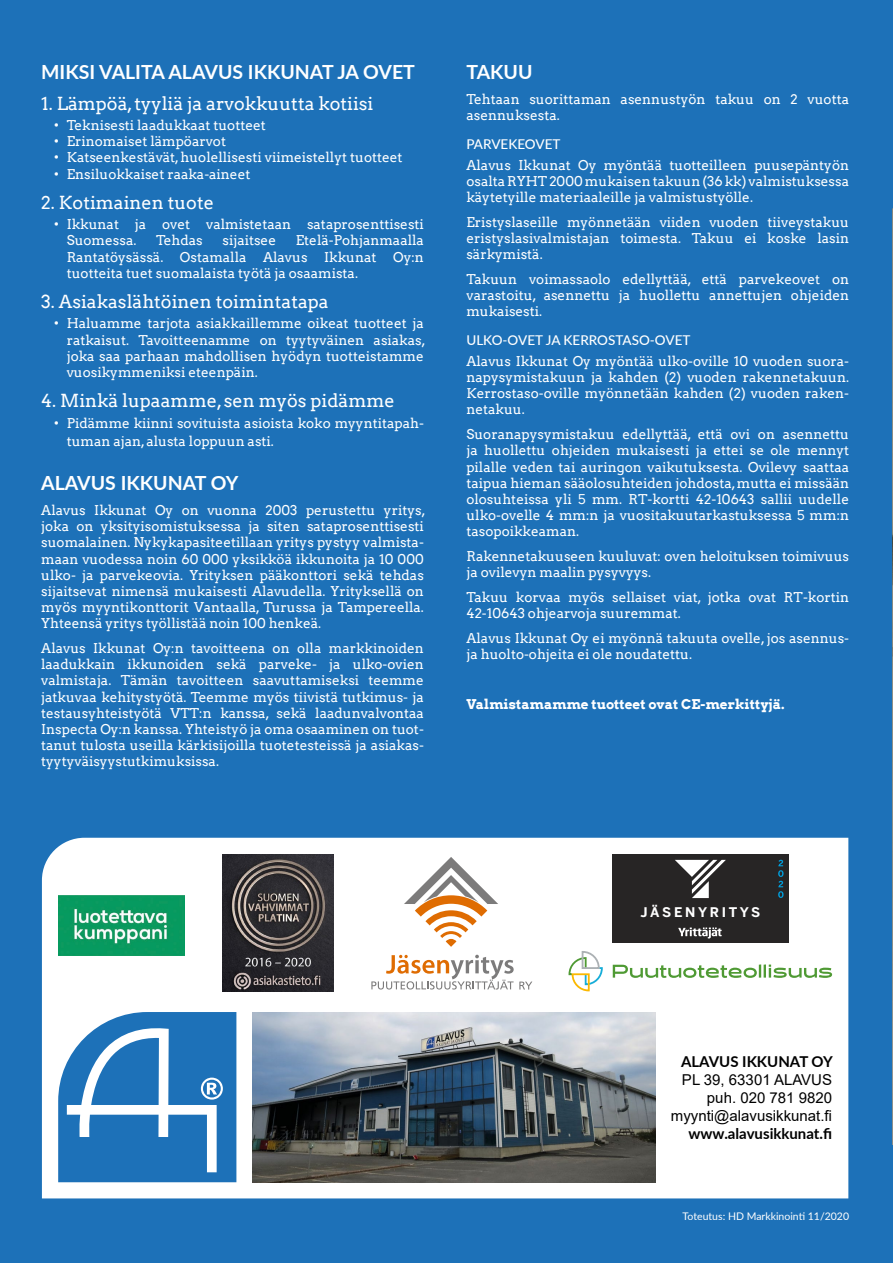
<style>
.page{position:relative;width:893px;height:1263px;background:#fff}
.page>*{position:absolute;margin:0;border:0;box-sizing:border-box;transform-origin:0 0}
.t1{font:700 19.5px "Lato";color:#fff}
.t2{font:18px "Arvo";color:#fff}
.t3{font:15px/18px "Arial";color:#000;text-align:right}
.t4{font:700 15px "Lato";color:#000}
.t5{font:13.5px/16.2px "Arvo";color:#fff;text-align:justify}
.t6{font:700 13.5px "Arvo";color:#fff}
.t7{font:500 13.5px "Lato";color:#fff}
.t8{font:700 13.2px "Benton Sans";letter-spacing:.2em;color:#fff}
.t9{font:10.5px "Lato";color:#fff}
</style>
<div class="page">
<img style="left:892px;top:208px;width:1px;height:937px">
<div style="left:0;top:0;width:892px;height:1263px;background:#1d71b8"></div>
<div style="left:42px;top:838px;width:806px;height:360px;background:#fff"></div>
<div style="left:863px;top:1145px;width:30px;height:118px;background:#1d71b8"></div>
<img style="left:253px;top:1012px;width:403px;height:170px">
<svg style="left:58px;top:1012px;width:178px;height:170px"></svg>
<svg style="left:892px;top:0;width:1px;height:208px"></svg>
<svg style="left:371px;top:955px;width:161px;height:34px;background:#e7ded5"></svg>
<svg style="left:404px;top:857px;width:94px;height:90px;background:#e8d7c8"></svg>
<img style="left:223px;top:855px;width:110px;height:137px">
<svg style="left:613px;top:964px;width:219px;height:14px;background:#c1dbb8"></svg>
<svg style="left:568px;top:951px;width:36px;height:40px"></svg>
<div style="left:612px;top:855px;width:176px;height:88px;background:#272525"></div>
<svg style="left:675px;top:860px;width:51px;height:38px"></svg>
<svg style="left:678px;top:927px;width:44px;height:11px"></svg>
<svg style="left:778px;top:860px;width:5px;height:38px"></svg>
<img style="left:58px;top:896px;width:127px;height:59px">
<h1 class="t1" style="left:41px;top:58px;width:375px">MIKSI VALITA ALAVUS IKKUNAT JA OVET</h1>
<h2 class="t2" style="left:41px;top:92px;width:334px">1. Lämpöä, tyyliä ja arvokkuutta kotiisi</h2>
<p class="t5" style="left:54px;top:117px;width:213px">• Teknisesti laadukkaat tuotteet</p>
<p class="t5" style="left:54px;top:133px;width:174px">• Erinomaiset lämpöarvot</p>
<p class="t5" style="left:54px;top:150px;width:350px">• Katseenkestävät, huolellisesti viimeistellyt tuotteet</p>
<p class="t5" style="left:54px;top:166px;width:198px">• Ensiluokkaiset raaka-aineet</p>
<h2 class="t2" style="left:41px;top:191px;width:174px">2. Kotimainen tuote</h2>
<p class="t5" style="left:67px;top:216px;width:359px;text-indent:-13px">• Ikkunat ja ovet valmistetaan sataprosenttisesti<br>Suomessa.</p>
<p class="t5" style="left:67px;top:232px;width:359px;text-indent:229px">Etelä-Pohjanmaalla Rantatöysässä. Ostamalla Alavus Ikkunat Oy:n tuotteita tuet suomalaista työtä ja osaamista.</p>
<h2 class="t2" style="left:41px;top:291px;width:289px">3. Asiakaslähtöinen toimintatapa</h2>
<p class="t5" style="left:67px;top:315px;width:360px;text-indent:-13px">• Haluamme tarjota asiakkaillemme oikeat tuotteet ja ratkaisut. Tavoitteenamme on tyytyväinen asiakas, joka saa parhaan mahdollisen hyödyn tuotteistamme vuosikymmeniksi eteenpäin.</p>
<h2 class="t2" style="left:41px;top:390px;width:355px">4. Minkä lupaamme, sen myös pidämme</h2>
<p class="t5" style="left:67px;top:414px;width:359px;line-height:18px;text-indent:-13px">• Pidämme kiinni sovituista asioista koko myyntitapah&shy;tuman ajan, alusta loppuun asti.</p>
<h1 class="t1" style="left:41px;top:469px;width:199px">ALAVUS IKKUNAT OY</h1>
<p class="t5" style="left:41px;top:502px;width:386px">Alavus Ikkunat Oy on vuonna 2003 perustettu yritys, joka on yksityisomistuksessa ja siten sataprosenttisesti suomalainen. Nykykapasiteetillaan yritys pystyy valmista&shy;maan vuodessa noin 60 000 yksikköä ikkunoita ja 10 000 ulko- ja parvekeovia. Yrityksen pääkonttori sekä tehdas sijaitsevat nimensä mukaisesti Alavudella. Yrityksellä on myös myyntikonttorit Vantaalla, Turussa ja Tampereella.<br>Yhteensä yritys työllistää noin 100 henkeä.</p>
<p class="t5" style="left:41px;top:640px;width:384px">Alavus Ikkunat Oy:n tavoitteena on olla markkinoiden laadukkain ikkunoiden sekä parveke- ja ulko-ovien valmistaja. Tämän tavoitteen saavuttamiseksi teemme jatkuvaa kehitystyötä. Teemme myös tiivistä tutkimus- ja testausyhteistyötä VTT:n kanssa, sekä laadunvalvontaa Inspecta Oy:n kanssa. Yhteistyö ja oma osaaminen on tuot&shy;tanut tulosta useilla kärkisijoilla tuotetesteissä ja asiakas&shy;tyytyväisyystutkimuksissa.</p>
<p class="t5" style="left:156px;top:232px;width:48px">Tehdas</p>
<p class="t5" style="left:222px;top:232px;width:55px">sijaitsee</p>
<h1 class="t1" style="left:466px;top:58px;width:68px">TAKUU</h1>
<p class="t5" style="left:466px;top:91px;width:384px">Tehtaan suorittaman asennustyön takuu on 2 vuotta asennuksesta.</p>
<p class="t7" style="left:466px;top:135px;width:96px">PARVEKEOVET</p>
<p class="t5" style="left:466px;top:157px;width:384px">Alavus Ikkunat Oy myöntää tuotteilleen puusepäntyön osalta RYHT 2000 mukaisen takuun (36 kk) valmistuksessa käytetyille materiaaleille ja valmistustyölle.</p>
<p class="t5" style="left:466px;top:214px;width:384px">Eristyslaseille myönnetään viiden vuoden tiiveystakuu eristyslasivalmistajan toimesta. Takuu ei koske lasin särkymistä.</p>
<p class="t5" style="left:466px;top:271px;width:384px">Takuun voimassaolo edellyttää, että parvekeovet on varastoitu, asennettu ja huollettu annettujen ohjeiden mukaisesti.</p>
<p class="t7" style="left:466px;top:331px;width:226px">ULKO-OVET JA KERROSTASO-OVET</p>
<p class="t5" style="left:466px;top:353px;width:384px">Alavus Ikkunat Oy myöntää ulko-oville 10 vuoden suora&shy;napysymistakuun ja kahden (2) vuoden rakennetakuun.<br>Kerrostaso-oville myönnetään kahden (2) vuoden raken&shy;netakuu.</p>
<p class="t5" style="left:466px;top:426px;width:384px">Suoranapysymistakuu edellyttää, että ovi on asennettu ja huollettu ohjeiden mukaisesti ja ettei se ole mennyt pilalle veden tai auringon vaikutuksesta. Ovilevy saattaa taipua hieman sääolosuhteiden johdosta, mutta ei missään olosuhteissa yli 5 mm. RT-kortti 42-10643 sallii uudelle ulko-ovelle 4 mm:n ja vuositakuutarkastuksessa 5 mm:n tasopoikkeaman.</p>
<p class="t5" style="left:466px;top:548px;width:384px">Rakennetakuuseen kuuluvat: oven heloituksen toimivuus ja ovilevyn maalin pysyvyys.</p>
<p class="t5" style="left:466px;top:589px;width:384px">Takuu korvaa myös sellaiset viat, jotka ovat RT-kortin<br>42-10643 ohjearvoja suuremmat.</p>
<p class="t5" style="left:466px;top:630px;width:384px">Alavus Ikkunat Oy ei myönnä takuuta ovelle, jos asennus&shy;ja huolto-ohjeita ei ole noudatettu.</p>
<p class="t6" style="left:466px;top:695px;width:320px">Valmistamamme tuotteet ovat CE-merkittyjä.</p>
<p class="t8" style="left:640px;top:904px;width:121px">JÄSENYRITYS</p>
<p class="t4" style="left:681px;top:1051px;width:153px">ALAVUS IKKUNAT OY</p>
<p class="t3" style="left:671px;top:1071px;width:163px">PL 39, 63301 ALAVUS puh. 020 781 9820 myynti@alavusikkunat.fi</p>
<p class="t4" style="left:689px;top:1123px;width:145px">www.alavusikkunat.fi</p>
<p class="t9" style="left:683px;top:1209px;width:168px">Toteutus: HD Markkinointi 11/2020</p>
</div>
